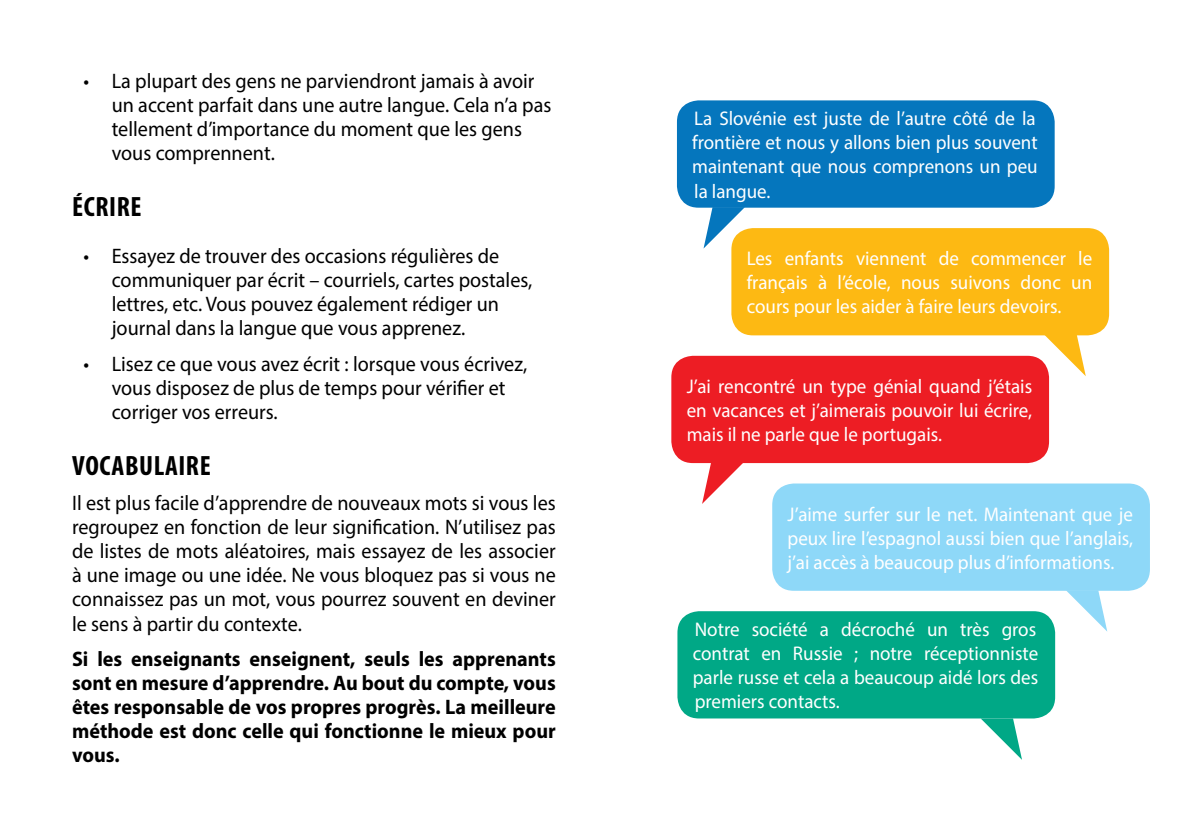
<style>
.page{position:relative;width:1191px;height:840px;background:#fff}
.page>*{position:absolute;margin:0;border:0;box-sizing:border-box;transform-origin:0 0}
.t1{font:700 condensed 28px "Myriad Pro";letter-spacing:.02em;color:#000}
.t2{font:21px/24px "Myriad Pro";color:#000;scale:.96 1}
.t3{font:700 21px/24px "Myriad Pro";color:#000;text-align:justify;scale:.96 1}
.t4{font:19.8px/24px "Myriad Pro";color:#fff;text-align:justify;scale:.96 1}
</style>
<div class="page">
<div style="left:731px;top:228px;width:378px;height:107px;background:#fdb913;border-radius:22px"></div>
<div style="left:677px;top:611px;width:378px;height:107px;background:#00a886;border-radius:22px"></div>
<div style="left:671px;top:355px;width:378px;height:108px;background:#ed1d24;border-radius:22px"></div>
<div style="left:772px;top:483px;width:378px;height:107px;background:#8ed8f8;border-radius:22px"></div>
<div style="left:677px;top:100px;width:377px;height:107px;background:#0576bd;border-radius:22px"></div>
<svg style="left:703px;top:207px;width:42px;height:41px"></svg>
<svg style="left:702px;top:463px;width:41px;height:40px"></svg>
<svg style="left:1044px;top:335px;width:41px;height:41px"></svg>
<svg style="left:1066px;top:590px;width:41px;height:41px"></svg>
<svg style="left:980px;top:718px;width:42px;height:41px"></svg>
<p class="t2" style="left:112px;top:68px;width:459px;text-indent:-28px">• La plupart des gens ne parviendront jamais à avoir un accent parfait dans une autre langue. Cela n’a pas tellement d’importance du moment que les gens vous comprennent.</p>
<h1 class="t1" style="left:72px;top:189px;width:71px">ÉCRIRE</h1>
<p class="t2" style="left:112px;top:243px;width:440px;text-indent:-28px">• Essayez de trouver des occasions régulières de communiquer par écrit – courriels, cartes postales, lettres, etc. Vous pouvez également rédiger un journal dans la langue que vous apprenez.</p>
<p class="t2" style="left:112px;top:351px;width:434px;text-indent:-28px">• Lisez ce que vous avez écrit : lorsque vous écrivez, vous disposez de plus de temps pour vérifier et corriger vos erreurs.</p>
<h1 class="t1" style="left:72px;top:448px;width:140px">VOCABULAIRE</h1>
<p class="t2" style="left:72px;top:490px;width:505px;text-align:justify">Il est plus facile d’apprendre de nouveaux mots si vous les regroupez en fonction de leur signification. N’utilisez pas de listes de mots aléatoires, mais essayez de les associer à une image ou une idée. Ne vous bloquez pas si vous ne connaissez pas un mot, vous pourrez souvent en deviner le sens à partir du contexte.</p>
<p class="t3" style="left:72px;top:645px;width:505px">Si les enseignants enseignent, seuls les apprenants sont en mesure d’apprendre. Au bout du compte, vous êtes responsable de vos propres progrès. La meilleure méthode est donc celle qui fonctionne le mieux pour vous.</p>
<p class="t4" style="left:692px;top:106px;width:361px">La Slovénie est juste de l’autre côté de la frontière et nous y allons bien plus souvent maintenant que nous comprenons un peu la langue.</p>
<p class="t4" style="left:746px;top:246px;width:361px">Les enfants viennent de commencer le français à l’école, nous suivons donc un cours pour les aider à faire leurs devoirs.</p>
<p class="t4" style="left:686px;top:373px;width:361px">J’ai rencontré un type génial quand j’étais en vacances et j’aimerais pouvoir lui écrire, mais il ne parle que le portugais.</p>
<p class="t4" style="left:787px;top:501px;width:361px">J’aime surfer sur le net. Maintenant que je peux lire l’espagnol aussi bien que l’anglais, j’ai accès à beaucoup plus d’informations.</p>
<p class="t4" style="left:693px;top:617px;width:361px">Notre société a décroché un très gros contrat en Russie ; notre réceptionniste parle russe et cela a beaucoup aidé lors des premiers contacts.</p>
</div>
